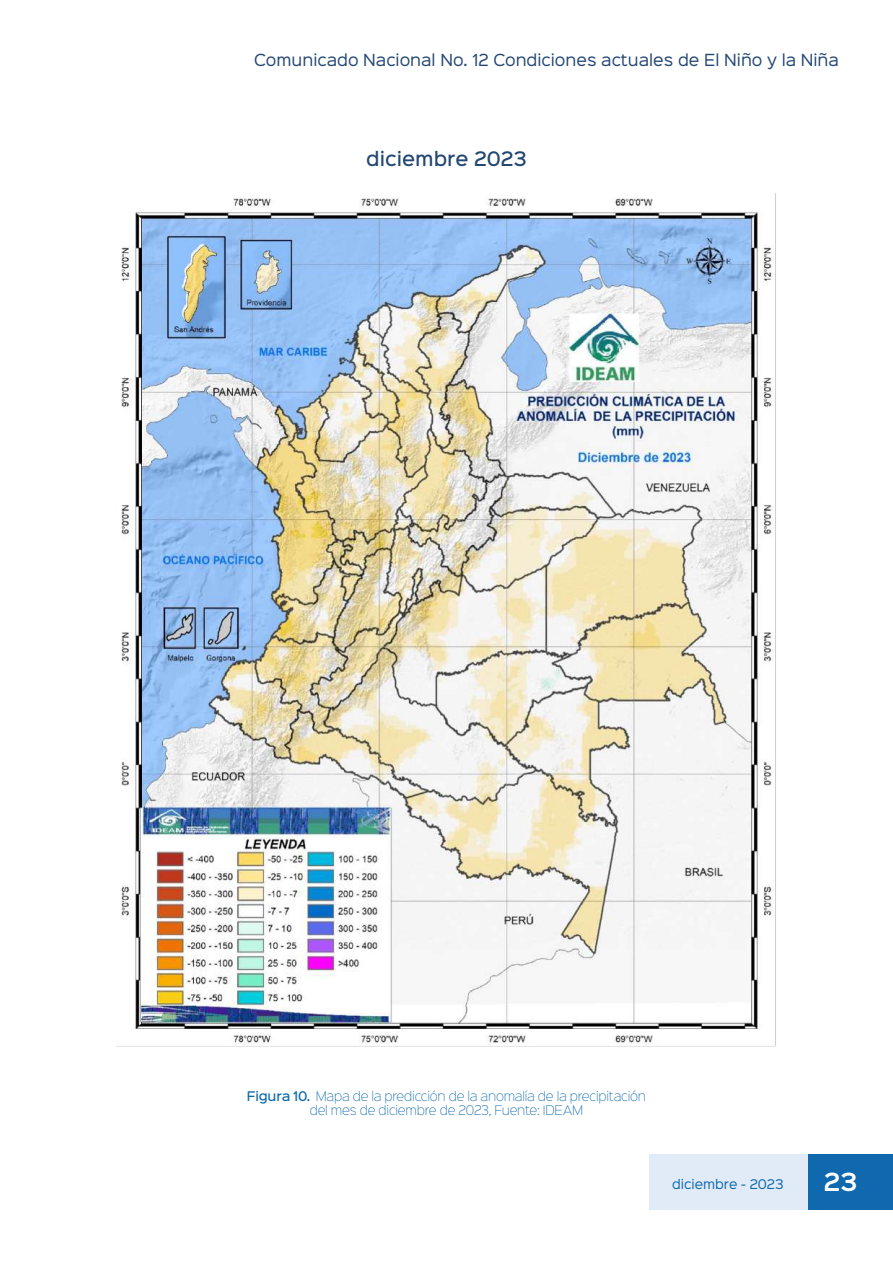
<style>
.page{position:relative;width:893px;height:1263px;background:#fff}
.page>*{position:absolute;margin:0;border:0;box-sizing:border-box;transform-origin:0 0}
.t1{font:600 22.5px "Sinkin Sans 600";color:#fff}
.t2{font:500 18px "Sinkin Sans 500";color:#234773}
.t3{font:15px "Sinkin Sans 400";color:#234773}
.t4{font:12px/13.5px "Sinkin Sans 200 X Light";letter-spacing:-.02em;color:#1069af;text-align:center}
.t5{font:12px "Sinkin Sans 400";color:#1069af}
.s1{font-family:"Sinkin Sans 500";font-weight:500}
</style>
<div class="page">
<div style="left:649px;top:1154px;width:160px;height:56px;background:#e0ebf7"></div>
<div style="left:809px;top:1154px;width:84px;height:56px;background:#1069af"></div>
<img style="left:117px;top:194px;width:659px;height:853px">
<p class="t3" style="left:254px;top:47px;width:586px">Comunicado Nacional No. 12 Condiciones actuales de El Niño y la Niña</p>
<h2 class="t2" style="left:366px;top:143px;width:162px">diciembre 2023</h2>
<p class="t4" style="left:247px;top:1089px;width:401px"><span class="s1">Figura 10.</span> Mapa de la predicción de la anomalía de la precipitación del mes de diciembre de 2023, Fuente: IDEAM</p>
<p class="t5" style="left:672px;top:1174px;width:113px">diciembre - 2023</p>
<h1 class="t1" style="left:824px;top:1162px;width:35px">23</h1>
</div>
